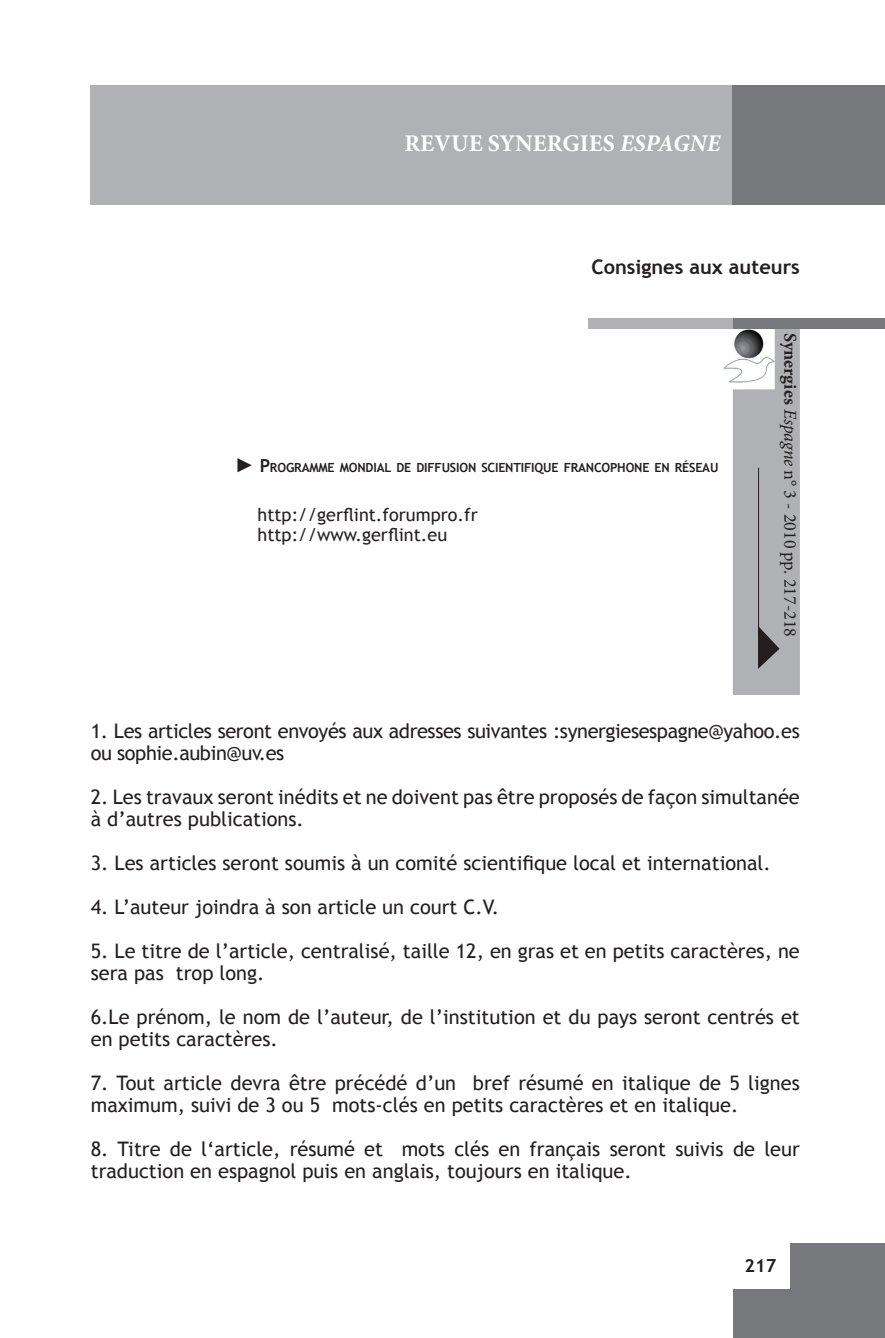
<style>
.page{position:relative;width:885px;height:1338px;background:#fff}
.page>*{position:absolute;margin:0;border:0;box-sizing:border-box;transform-origin:0 0}
.t1{font:700 24px "Minion Pro";color:#fff}
.t2{font:20px/22px "Trebuchet MS";color:#231f20}
.t3{font:20px/22px "Trebuchet MS";letter-spacing:-.02em;color:#231f20}
.t4{font:700 20px "Trebuchet MS";color:#231f20}
.t5{font:18px/20px "Trebuchet MS";color:#231f20}
.t6{font:18px "Minion Pro";color:#231f20}
.t7{font:700 18px "Trebuchet MS";color:#231f20}
.t8{font:700 12.6px "Trebuchet MS";letter-spacing:-.015em;color:#231f20}
.s1{font-style:italic}
.s2{font-family:"Mistral";font-weight:400;font-size:20px}
.s3{font-size:18px}
.s4{font-weight:700}
</style>
<div class="page">
<div style="left:733px;top:1243px;width:151px;height:95px;background:#76787b"></div>
<div style="left:731px;top:1241px;width:58px;height:48px;background:#fff"></div>
<div style="left:588px;top:318px;width:148px;height:11px;background:#b0b1b5"></div>
<div style="left:730px;top:85px;width:154px;height:119px;background:#76787b"></div>
<div style="left:732px;top:327px;width:67px;height:368px;background:#b0b1b5"></div>
<div style="left:733px;top:318px;width:151px;height:11px;background:#76787b"></div>
<svg style="left:758px;top:626px;width:21px;height:43px"></svg>
<img style="left:723px;top:329px;width:51px;height:60px">
<hr style="left:758px;top:468px;width:1px;height:169px;background:#231f20">
<div style="left:91px;top:85px;width:640px;height:120px;background:#b0b1b5"></div>
<p class="t1" style="left:404px;top:126px;width:317px">REVUE SYNERGIES <span class="s1">ESPAGNE</span></p>
<p class="t4" style="left:591px;top:254px;width:210px">Consignes aux auteurs</p>
<p class="t8" style="left:235px;top:459px;width:485px"><span class="s2">►</span> <span class="s3">P</span>ROGRAMME MONDIAL DE DIFFUSION SCIENTIFIQUE FRANCOPHONE EN RÉSEAU</p>
<p class="t5" style="left:257px;top:505px;width:221px">http://gerflint.forumpro.fr http://www.gerflint.eu</p>
<p class="t6" style="left:802px;top:333px;width:306px;rotate:90deg"><span class="s4">Synergies</span> <span class="s1">Espagne</span> n° 3 - 2010 pp. 217-218</p>
<p class="t3" style="left:91px;top:720px;width:710px">1. Les articles seront envoyés aux adresses suivantes :synergiesespagne@yahoo.es ou sophie.aubin@uv.es</p>
<p class="t2" style="left:91px;top:786px;width:710px">2. Les travaux seront inédits et ne doivent pas être proposés de façon simultanée à d’autres publications.</p>
<p class="t2" style="left:91px;top:852px;width:681px">3. Les articles seront soumis à un comité scientifique local et international.</p>
<p class="t2" style="left:91px;top:896px;width:410px">4. L’auteur joindra à son article un court C.V.</p>
<p class="t2" style="left:91px;top:940px;width:710px">5. Le titre de l’article, centralisé, taille 12, en gras et en petits caractères, ne sera pas trop long.</p>
<p class="t2" style="left:91px;top:1006px;width:710px">6.Le prénom, le nom de l’auteur, de l’institution et du pays seront centrés et en petits caractères.</p>
<p class="t2" style="left:91px;top:1072px;width:710px">7. Tout article devra être précédé d’un bref résumé en italique de 5 lignes maximum, suivi de 3 ou 5 mots-clés en petits caractères et en italique.</p>
<p class="t2" style="left:91px;top:1138px;width:710px">8. Titre de l‘article, résumé et mots clés en français seront suivis de leur traduction en espagnol puis en anglais, toujours en italique.</p>
<p class="t7" style="left:744px;top:1254px;width:33px">217</p>
</div>
